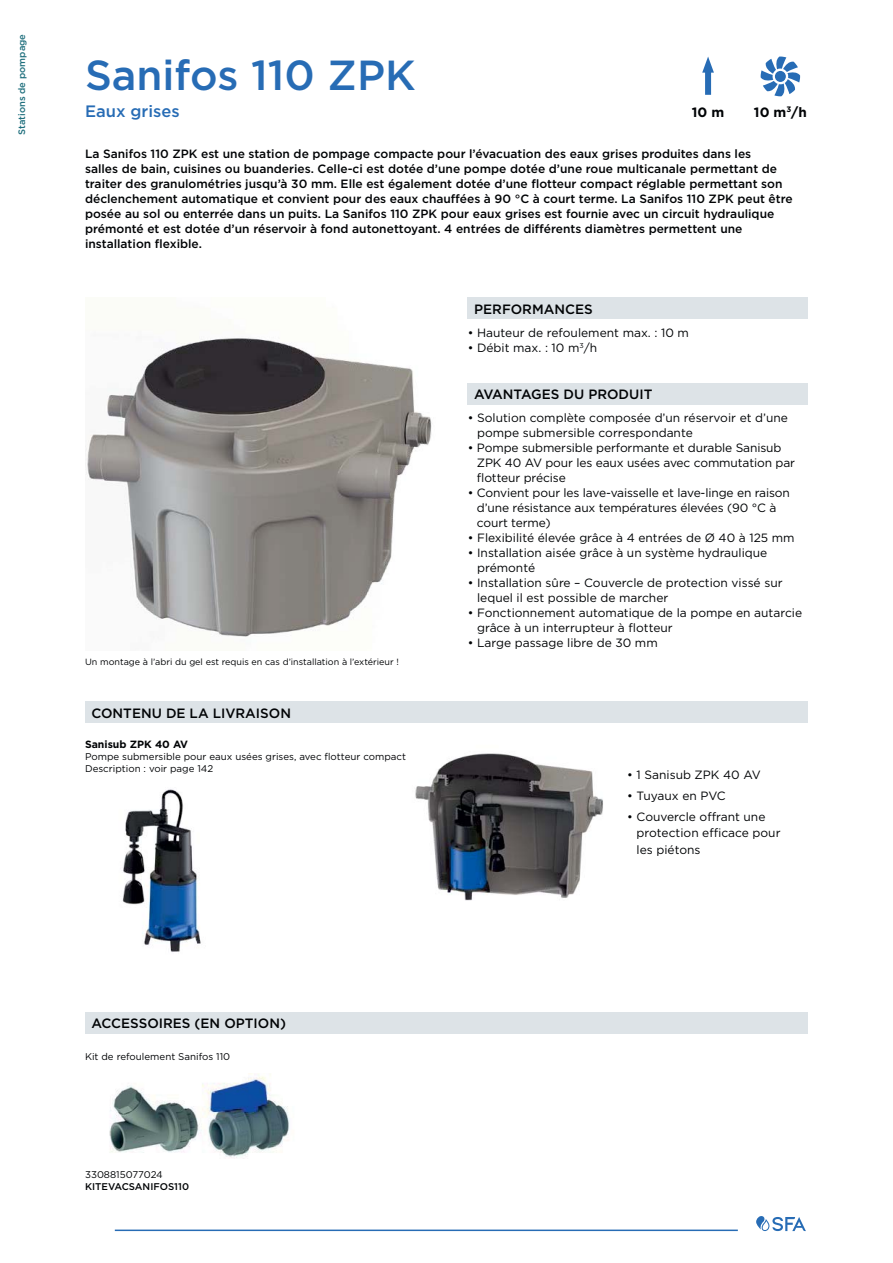
<style>
.page{position:relative;width:893px;height:1263px;background:#fff}
.page>*{position:absolute;margin:0;border:0;box-sizing:border-box;transform-origin:0 0}
.t1{font:500 42px "Gotham";color:#276cb5}
.t2{font:500 16.5px "Gotham";color:#276cb5}
.t3{font:500 13.5px "Gotham";color:#010305}
.t4{font:700 13.5px "Gotham";color:#010305}
.t5{font:12px/15px "Gotham";color:#010305}
.t6{font:500 12px/15px "Gotham";color:#010305}
.t7{font:700 10.5px "Gotham";color:#010305}
.t8{font:9.75px/12px "Gotham";color:#010305}
.t9{font:500 9.75px "Gotham";color:#010305}
.t10{font:500 9.3px "Gotham";color:#1f6f7d}
.t11{font:9px "Gotham";color:#010305}
.s1{color:#000005}
</style>
<div class="page">
<img style="left:85px;top:338px;width:347px;height:299px">
<hr style="left:115px;top:1230px;width:623px;height:1px;background:#276cb5">
<svg style="left:756px;top:1216px;width:50px;height:15px"></svg>
<div style="left:468px;top:383px;width:340px;height:21px;background:#dde3e7"></div>
<div style="left:468px;top:298px;width:340px;height:21px;background:#dde3e7"></div>
<div style="left:705px;top:67px;width:6px;height:28px;background:#276cb5"></div>
<svg style="left:702px;top:57px;width:12px;height:16px"></svg>
<div style="left:85px;top:702px;width:723px;height:21px;background:#dde3e7"></div>
<div style="left:85px;top:1012px;width:723px;height:21px;background:#dde3e7"></div>
<svg style="left:761px;top:57px;width:39px;height:39px"></svg>
<img style="left:122px;top:789px;width:79px;height:163px">
<img style="left:415px;top:753px;width:188px;height:148px">
<img style="left:109px;top:1074px;width:180px;height:85px">
<p class="t10" style="left:18px;top:135px;width:103px;rotate:-90deg">Stations de pompage</p>
<h1 class="t1" style="left:85px;top:60px;width:332px">Sanifos 110 ZPK</h1>
<h2 class="t2" style="left:85px;top:105px;width:96px">Eaux grises</h2>
<p class="t4" style="left:692px;top:107px;width:34px">10 m</p>
<p class="t4" style="left:754px;top:107px;width:54px">10 m<sup>3</sup>/h</p>
<p class="t6" style="left:85px;top:148px;width:709px">La Sanifos 110 ZPK est une station de pompage compacte pour l’évacuation des eaux grises produites dans les<br>salles de bain, cuisines ou buanderies. Celle-ci est dotée d’une pompe dotée d’une roue multicanale permettant de traiter des granulométries jusqu’à 30 mm. Elle est également dotée d’une flotteur compact réglable permettant son déclenchement automatique et convient pour des eaux chauffées à 90 °C à court terme. La Sanifos 110 ZPK peut être posée au sol ou enterrée dans un puits. La Sanifos 110 ZPK pour eaux grises est fournie avec un circuit hydraulique prémonté et est dotée d’un réservoir à fond autonettoyant. 4 entrées de différents diamètres permettent une installation flexible.</p>
<p class="t3" style="left:474px;top:304px;width:120px">PERFORMANCES</p>
<p class="t5" style="left:468px;top:326px;width:223px">• Hauteur de refoulement max. : 10 m</p>
<p class="t5" style="left:468px;top:341px;width:131px">• Débit max. : 10 m<sup>3</sup>/h</p>
<p class="t3" style="left:474px;top:389px;width:180px">AVANTAGES DU PRODUIT</p>
<p class="t11" style="left:85px;top:658px;width:315px">Un montage à l’abri du gel est requis en cas d’installation à l’extérieur !</p>
<p class="t3" style="left:91px;top:708px;width:201px">CONTENU DE LA LIVRAISON</p>
<p class="t7" style="left:85px;top:740px;width:105px">Sanisub ZPK 40 AV</p>
<p class="t8" style="left:85px;top:751px;width:322px">Pompe submersible pour eaux usées grises, avec flotteur com<span class="s1">pact<br></span>Description : voir page 142</p>
<p class="t5" style="left:477px;top:411px;width:312px;text-indent:-9px">• Solution complète composée d’un réservoir et d’une pompe submersible correspondante</p>
<p class="t5" style="left:477px;top:441px;width:320px;text-indent:-9px">• Pompe submersible performante et durable Sanisub<br>ZPK 40 AV pour les eaux usées avec commutation par flotteur précise</p>
<p class="t5" style="left:477px;top:486px;width:315px;text-indent:-9px">• Convient pour les lave-vaisselle et lave-linge en raison d’une résistance aux températures élevées (90 °C à court terme)</p>
<p class="t5" style="left:468px;top:531px;width:328px">• Flexibilité élevée grâce à 4 entrées de Ø 40 à 125 mm</p>
<p class="t5" style="left:477px;top:546px;width:292px;text-indent:-9px">• Installation aisée grâce à un système hydraulique prémonté</p>
<p class="t5" style="left:477px;top:576px;width:307px;text-indent:-9px">• Installation sûre – Couvercle de protection vissé sur lequel il est possible de marcher</p>
<p class="t5" style="left:477px;top:606px;width:326px;text-indent:-9px">• Fonctionnement automatique de la pompe en autarcie grâce à un interrupteur à flotteur</p>
<p class="t5" style="left:468px;top:636px;width:191px">• Large passage libre de 30 mm</p>
<p class="t5" style="left:627px;top:768px;width:135px">• 1 Sanisub ZPK 40 AV</p>
<p class="t5" style="left:627px;top:789px;width:100px">• Tuyaux en PVC</p>
<p class="t5" style="left:637px;top:809px;width:145px;line-height:16.5px;text-indent:-9px">• Couvercle offrant une protection efficace pour les piétons</p>
<p class="t3" style="left:91px;top:1018px;width:196px">ACCESSOIRES (EN OPTION)</p>
<p class="t8" style="left:85px;top:1051px;width:147px">Kit de refoulement Sanifos 110</p>
<p class="t8" style="left:85px;top:1170px;width:79px">3308815077024</p>
<p class="t9" style="left:85px;top:1183px;width:106px">KITEVACSANIFOS110</p>
</div>
